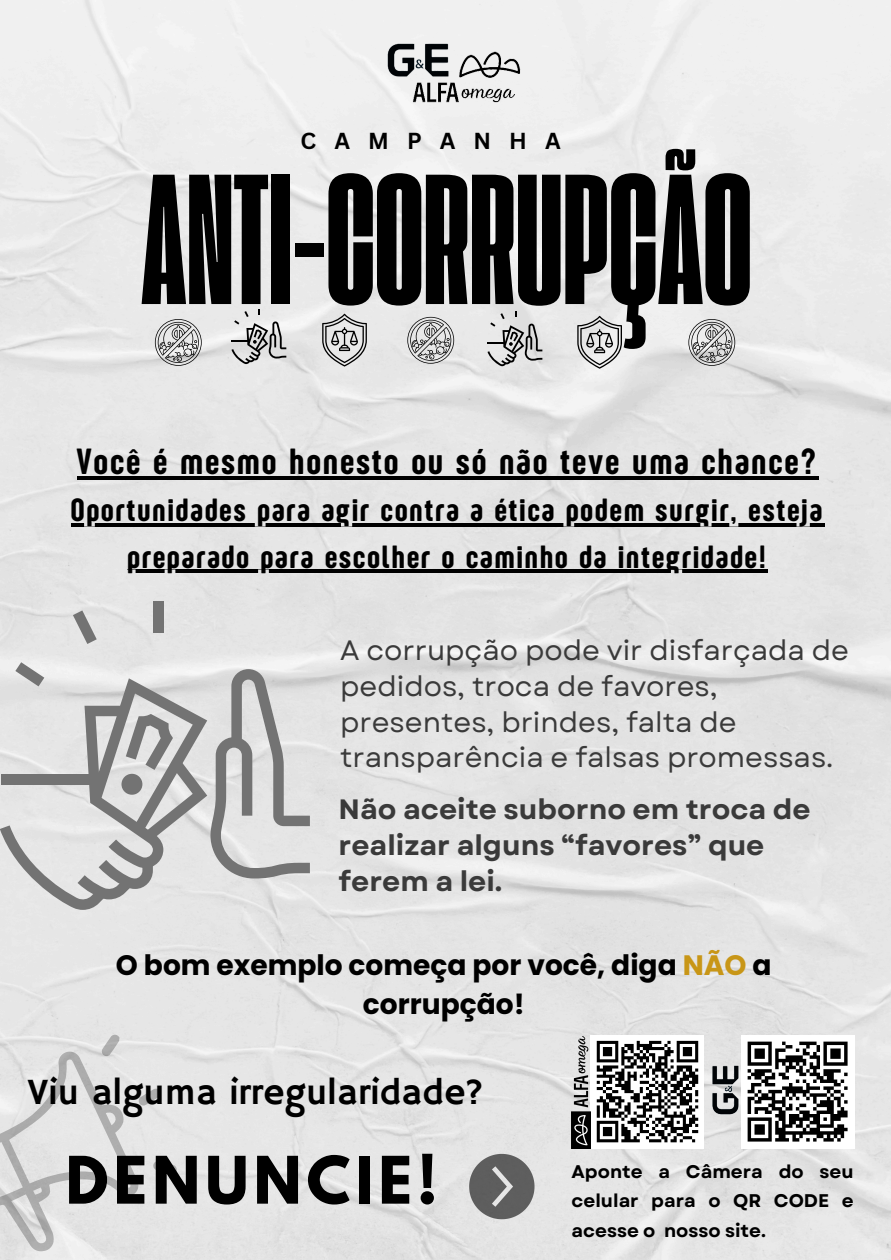
<style>
.page{position:relative;width:891px;height:1260px;background:#fff}
.page>*{position:absolute;margin:0;border:0;box-sizing:border-box;transform-origin:0 0}
.t1{font:194.76px "Extenda 30 Deca";color:#000}
.t2{font:700 58.04px "League Spartan";letter-spacing:.09em;color:#000}
.t3{font:37.64px "Sugo Pro Display";letter-spacing:.065em;color:#000}
.t4{font:36.8px "Hammersmith One";color:#000}
.t5{font:33.24px "Sugo Pro Display";letter-spacing:.065em;color:#000}
.t6{font:700 28.08px/39.3px "Poppins";color:#000;text-align:center}
.t7{font:28px/35.7px "Garet";color:#3a3a3a}
.t8{font:700 28px/35.7px "Garet";color:#3a3a3a}
.t9{font:700 22.56px "Canva Sans";letter-spacing:.8em;color:#000}
.t10{font:700 18.32px/29.4px "Garet";color:#000;text-align:justify}
.s1{color:#c89617}
</style>
<div class="page">
<img style="left:0;top:0;width:891px;height:1260px">
<svg style="left:0;top:1035px;width:177px;height:216px;background:#dcdcdc"></svg>
<div style="left:591px;top:1035px;width:113px;height:113px;background:#fff"></div>
<svg style="left:596px;top:1040px;width:103px;height:103px"></svg>
<div style="left:741px;top:1035px;width:113px;height:113px;background:#fff"></div>
<svg style="left:747px;top:1041px;width:101px;height:101px"></svg>
<img style="left:572px;top:1037px;width:19px;height:111px">
<img style="left:704px;top:1058px;width:37px;height:67px">
<svg style="left:155px;top:319px;width:47px;height:47px;background:#b3b3b3"></svg>
<svg style="left:231px;top:309px;width:55px;height:55px;background:#bababa"></svg>
<svg style="left:322px;top:314px;width:45px;height:53px;background:#b1b1b1"></svg>
<svg style="left:407px;top:317px;width:47px;height:47px;background:#b3b3b3"></svg>
<svg style="left:488px;top:312px;width:54px;height:54px;background:#b6b6b6"></svg>
<svg style="left:577px;top:316px;width:45px;height:53px"></svg>
<svg style="left:688px;top:319px;width:47px;height:47px;background:#b2b2b2"></svg>
<svg style="left:73px;top:610px;width:24px;height:34px"></svg>
<div style="left:153px;top:601px;width:10px;height:31px;background:#737373"></div>
<svg style="left:0;top:662px;width:310px;height:248px;background:#cacaca"></svg>
<svg style="left:469px;top:1154px;width:66px;height:65px;background:#828282"></svg>
<hr style="left:77px;top:476px;width:741px;height:3px;background:#000">
<hr style="left:71px;top:523px;width:753px;height:3px;background:#000">
<hr style="left:127px;top:570px;width:641px;height:3px;background:#000">
<img style="left:362px;top:0;width:175px;height:157px">
<h3 class="t9" style="left:301px;top:125px;width:262px">CAMPANHA</h3>
<p class="t1" style="left:141px;top:152px;width:612px">ANTI-CORRUPÇÃO</p>
<p class="t3" style="left:77px;top:439px;width:741px">Você é mesmo honesto ou só não teve uma chance?</p>
<p class="t5" style="left:71px;top:491px;width:753px">Oportunidades para agir contra a ética podem surgir, esteja</p>
<p class="t5" style="left:127px;top:537px;width:640px">preparado para escolher o caminho da integridade!</p>
<p class="t7" style="left:340px;top:633px;width:510px">A corrupção pode vir disfarçada de pedidos, troca de favores, presentes, brindes, falta de transparência e falsas promessas.</p>
<h6 class="t8" style="left:339px;top:792px;width:474px">Não aceite suborno em troca de realizar alguns “favores” que ferem a lei.</h6>
<p class="t6" style="left:116px;top:945px;width:657px">O bom exemplo começa por você, diga <span class="s1">NÃO</span> a corrupção!</p>
<p class="t4" style="left:27px;top:1071px;width:458px">Viu alguma irregularidade?</p>
<p class="t2" style="left:66px;top:1151px;width:373px">DENUNCIE!</p>
<h1 class="t10" style="left:572px;top:1157px;width:284px">Aponte a Câmera do seu celular para o QR CODE e acesse o nosso site.</h1>
</div>
